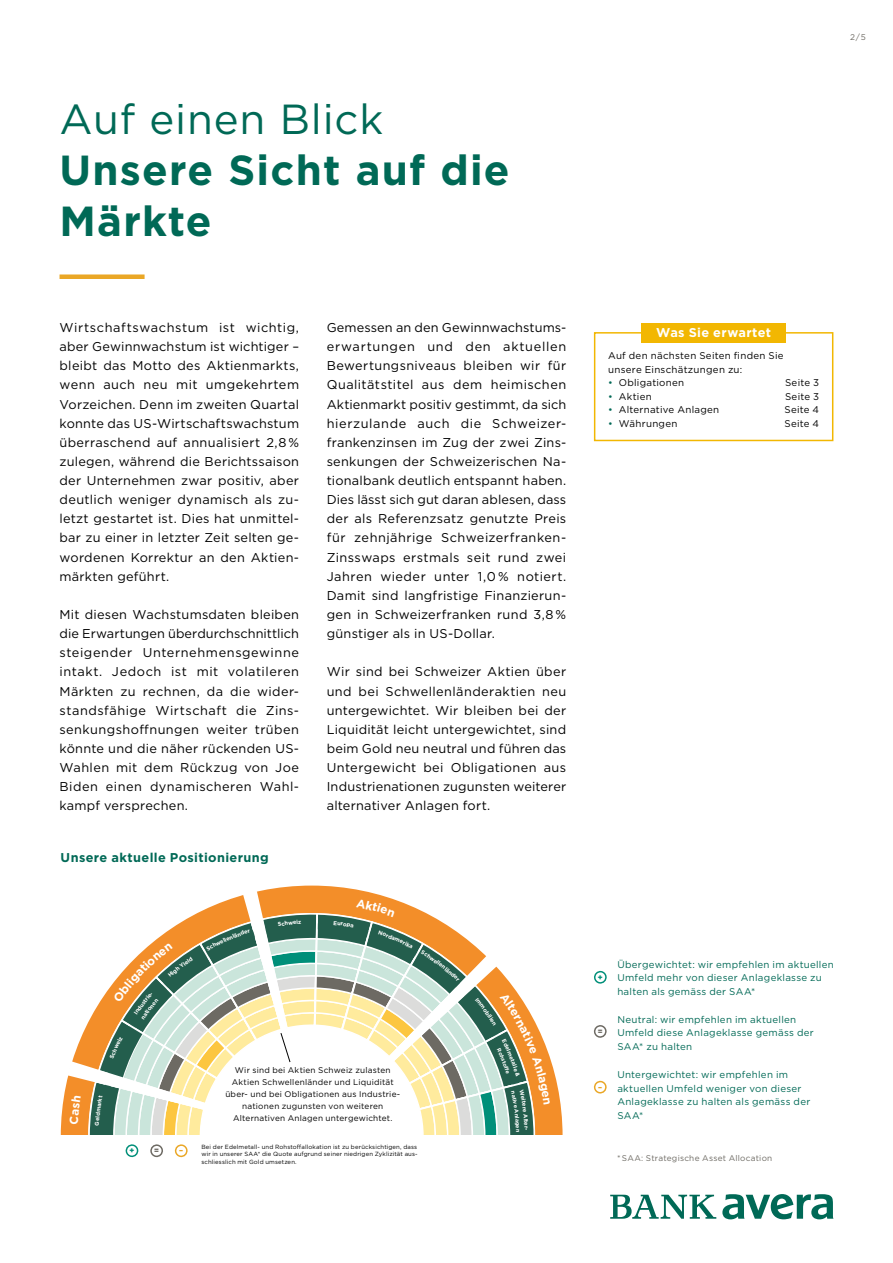
<style>
.page{position:relative;width:893px;height:1263px;background:#fff}
.page>*{position:absolute;margin:0;border:0;box-sizing:border-box;transform-origin:0 0}
.t1{font:700 42px/51px "Gotham";letter-spacing:.03em;color:#006956}
.t2{font:42px "Gotham";letter-spacing:.02em;color:#006956}
.t3{font:12.75px/19.2px "Gotham";letter-spacing:.025em;color:#000;text-align:justify}
.t4{font:700 12.75px "Gotham";letter-spacing:.03em;color:#006956}
.t5{font:700 12.75px "Gotham";letter-spacing:.03em;color:#fff}
.t6{font:9.75px/13.5px "Gotham";letter-spacing:.03em;color:#006956}
.t7{font:9.75px/13.5px "Gotham";letter-spacing:.03em;color:#000}
.t8{font:8.25px/12px "Gotham";letter-spacing:.025em;color:#000;text-align:center}
.t9{font:8.25px "Gotham";letter-spacing:.025em;color:#6d6a63}
.t10{font:900 7.65px "Gotham";color:#eaa726}
.t11{font:900 7.65px "Gotham";color:#6d6a63}
.t12{font:900 7.65px "Gotham";color:#008f79}
.t13{font:6px/7.5px "Gotham";letter-spacing:.02em;color:#000;text-align:justify}
.s1{color:#006956}
</style>
<div class="page">
<svg style="left:60px;top:1058px;width:503px;height:77px"></svg>
<div style="left:60px;top:274px;width:85px;height:5px;background:#eaa726"></div>
<div style="left:594px;top:332px;width:239px;height:109px;border:2px solid #f2b702"></div>
<div style="left:641px;top:323px;width:145px;height:19px;background:#f2b702"></div>
<svg style="left:610px;top:1195px;width:106px;height:24px"></svg>
<svg style="left:722px;top:1194px;width:111px;height:25px"></svg>
<svg style="left:594px;top:970px;width:13px;height:14px"></svg>
<svg style="left:593px;top:1025px;width:14px;height:13px"></svg>
<svg style="left:593px;top:1080px;width:14px;height:14px"></svg>
<svg style="left:67px;top:890px;width:483px;height:268px"></svg>
<h1 class="t2" style="left:60px;top:92px;width:325px">Auf einen Blick</h1>
<h1 class="t1" style="left:60px;top:145px;width:452px">Unsere Sicht auf die<br>Märkte</h1>
<p class="t3" style="left:60px;top:318px;width:241px">Wirtschaftswachstum ist wichtig, aber Gewinnwachstum ist wichtiger – bleibt das Motto des Aktienmarkts, wenn auch neu mit umgekehrtem Vorzeichen. Denn im zweiten Quartal konnte das US-Wirtschaftswachstum überraschend auf annualisiert 2,8 % zulegen, während die Berichtssaison der Unternehmen zwar positiv, aber deutlich weniger dynamisch als zu&shy;letzt gestartet ist. Dies hat unmittel&shy;bar zu einer in letzter Zeit selten ge&shy;wordenen Korrektur an den Aktien&shy;märkten geführt.</p>
<p class="t3" style="left:60px;top:605px;width:241px;text-align:left">Mit diesen Wachstumsdaten bleiben die Erwartungen überdurchschnittlich steigender Unternehmensgewinne intakt. Jedoch ist mit volatileren Märkten zu rechnen, da die wider&shy;standsfähige Wirtschaft die Zins&shy;senkungshoffnungen weiter trüben könnte und die näher rückenden US-Wahlen mit dem Rückzug von Joe Biden einen dynamischeren Wahl&shy;kampf versprechen.</p>
<p class="t4" style="left:61px;top:849px;width:210px">Unsere aktuelle Positionierung</p>
<p class="t3" style="left:327px;top:318px;width:241px;text-align:left">Gemessen an den Gewinnwachstums&shy;erwartungen und den aktuellen Bewertungsniveaus bleiben wir für Qualitätstitel aus dem heimischen Aktienmarkt positiv gestimmt, da sich hierzulande auch die Schweizer&shy;frankenzinsen im Zug der zwei Zins&shy;senkungen der Schweizerischen Na&shy;tionalbank deutlich entspannt haben.<br>Dies lässt sich gut daran ablesen, dass der als Referenzsatz genutzte Preis für zehnjährige Schweizerfranken-Zinsswaps erstmals seit rund zwei Jahren wieder unter 1,0 % notiert.<br>Damit sind langfristige Finanzierun&shy;gen in Schweizerfranken rund 3,8 % günstiger als in US-Dollar.</p>
<p class="t3" style="left:327px;top:662px;width:241px">Wir sind bei Schweizer Aktien über und bei Schwellenländeraktien neu untergewichtet. Wir bleiben bei der Liquidität leicht untergewichtet, sind beim Gold neu neutral und führen das Untergewicht bei Obligationen aus Industrienationen zugunsten weiterer alternativer Anlagen fort.</p>
<p class="t9" style="left:850px;top:32px;width:17px">2 / 5</p>
<p class="t5" style="left:656px;top:324px;width:117px">Was Sie erwartet</p>
<p class="t7" style="left:608px;top:349px;width:177px">Auf den nächsten Seiten finden Sie unsere Einschätzungen zu:</p>
<p class="t7" style="left:608px;top:376px;width:78px"><span class="s1">•</span> Obligationen</p>
<p class="t7" style="left:785px;top:376px;width:36px">Seite 3</p>
<p class="t7" style="left:608px;top:390px;width:45px"><span class="s1">•</span> Aktien</p>
<p class="t7" style="left:785px;top:390px;width:36px">Seite 3</p>
<p class="t7" style="left:608px;top:403px;width:113px"><span class="s1">•</span> Alternative Anlagen</p>
<p class="t7" style="left:784px;top:403px;width:36px">Seite 4</p>
<p class="t7" style="left:608px;top:417px;width:71px"><span class="s1">•</span> Währungen</p>
<p class="t7" style="left:784px;top:417px;width:36px">Seite 4</p>
<p class="t12" style="left:129px;top:1145px;width:6px">+</p>
<p class="t11" style="left:154px;top:1145px;width:6px">=</p>
<p class="t10" style="left:179px;top:1145px;width:6px">–</p>
<p class="t8" style="left:225px;top:1064px;width:175px">Wir sind bei Aktien Schweiz zulasten Aktien Schwellenländer und Liquidität über- und bei Obligationen aus Industrie&shy;nationen zugunsten von weiteren Alternativen Anlagen untergewichtet.</p>
<p class="t13" style="left:201px;top:1143px;width:218px">Bei der Edelmetall- und Rohstoffallokation ist zu berücksichtigen, dass wir in unserer SAA* die Quote aufgrund seiner niedrigen Zyklizität aus&shy;schliesslich mit Gold umsetzen.</p>
<p class="t6" style="left:617px;top:957px;width:218px">Übergewichtet: wir empfehlen im aktuellen<br>Umfeld mehr von dieser Anlageklasse zu halten als gemäss der SAA*</p>
<p class="t6" style="left:617px;top:1012px;width:198px">Neutral: wir empfehlen im aktuellen<br>Umfeld diese Anlageklasse gemäss der<br>SAA* zu halten</p>
<p class="t6" style="left:617px;top:1068px;width:195px">Untergewichtet: wir empfehlen im aktuellen Umfeld weniger von dieser<br>Anlageklasse zu halten als gemäss der<br>SAA*</p>
<p class="t9" style="left:617px;top:1153px;width:157px">* SAA: Strategische Asset Allocation</p>
<p class="t12" style="left:598px;top:972px;width:6px">+</p>
<p class="t11" style="left:622px;top:972px;width:6px">=</p>
<p class="t10" style="left:648px;top:972px;width:6px">–</p>
<p class="t11" style="left:598px;top:1026px;width:6px">=</p>
<p class="t10" style="left:623px;top:1026px;width:6px">–</p>
<p class="t10" style="left:598px;top:1082px;width:6px">–</p>
</div>
